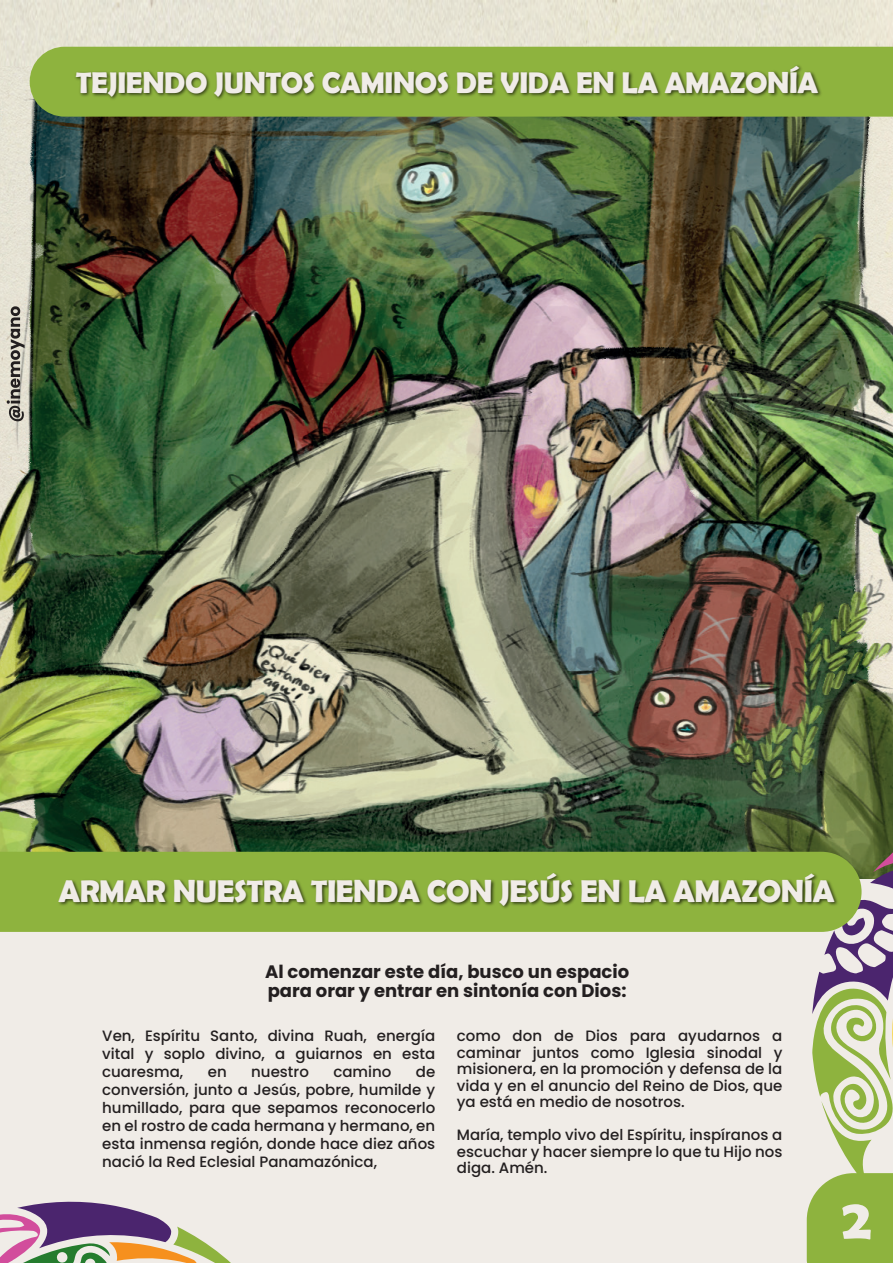
<style>
.page{position:relative;width:893px;height:1263px;background:#f0ece7}
.page>*{position:absolute;margin:0;border:0;box-sizing:border-box;transform-origin:0 0}
.t1{font:700 57px "Berlin Sans FB Demi";color:#f0ece7}
.t2{font:700 31.5px "Berlin Sans FB Demi";letter-spacing:-.015em;color:#f0ece7}
.t3{font:700 30px "Berlin Sans FB Demi";letter-spacing:-.015em;color:#f0ece7}
.t4{font:700 18px/19.5px "Poppins";color:#231f20}
.t5{font:500 15px/18px "Poppins";color:#231f20;text-align:justify}
</style>
<div class="page">
<img style="left:0;top:0;width:893px;height:852px">
<svg style="left:7px;top:306px;width:18px;height:115px;background:#a19d94"></svg>
<svg style="left:0;top:1201px;width:231px;height:62px"></svg>
<svg style="left:807px;top:801px;width:86px;height:462px"></svg>
<svg style="left:30px;top:47px;width:863px;height:70px;background:#8db140"></svg>
<img style="left:43px;top:62px;width:811px;height:53px">
<div style="left:0;top:852px;width:861px;height:80px;background:#8eb33e"></div>
<img style="left:50px;top:870px;width:796px;height:56px">
<h3 class="t3" style="left:76px;top:65px;width:744px">TEJIENDO JUNTOS CAMINOS DE VIDA EN LA AMAZONÍA</h3>
<h2 class="t2" style="left:58px;top:873px;width:778px">ARMAR NUESTRA TIENDA CON JESÚS EN LA AMAZONÍA</h2>
<p class="t4" style="left:265px;top:962px;width:366px">Al comenzar este día, busco un espacio para orar y entrar en sintonía con Dios:</p>
<p class="t5" style="left:457px;top:1028px;width:327px;line-height:16.5px">como don de Dios para ayudarnos a caminar juntos como Iglesia sinodal y misionera, en la promoción y defensa de la vida y en el anuncio del Reino de Dios, que ya está en medio de nosotros.</p>
<p class="t5" style="left:457px;top:1127px;width:327px;line-height:16.5px">María, templo vivo del Espíritu, inspíranos a escuchar y hacer siempre lo que tu Hijo nos diga. Amén.</p>
<p class="t5" style="left:102px;top:1027px;width:335px">Ven, Espíritu Santo, divina Ruah, energía vital y soplo divino, a guiarnos en esta cuaresma,</p>
<p class="t5" style="left:208px;top:1063px;width:20px">en</p>
<p class="t5" style="left:251px;top:1063px;width:59px">nuestro</p>
<p class="t5" style="left:333px;top:1063px;width:60px">camino</p>
<p class="t5" style="left:102px;top:1063px;width:335px;text-indent:314px">de conversión, junto a Jesús, pobre, humilde y humillado, para que sepamos reconocerlo en el rostro de cada hermana y hermano, en esta inmensa región, donde hace diez años nació la Red Eclesial Panamazónica,</p>
<h1 class="t1" style="left:842px;top:1186px;width:31px">2</h1>
</div>
